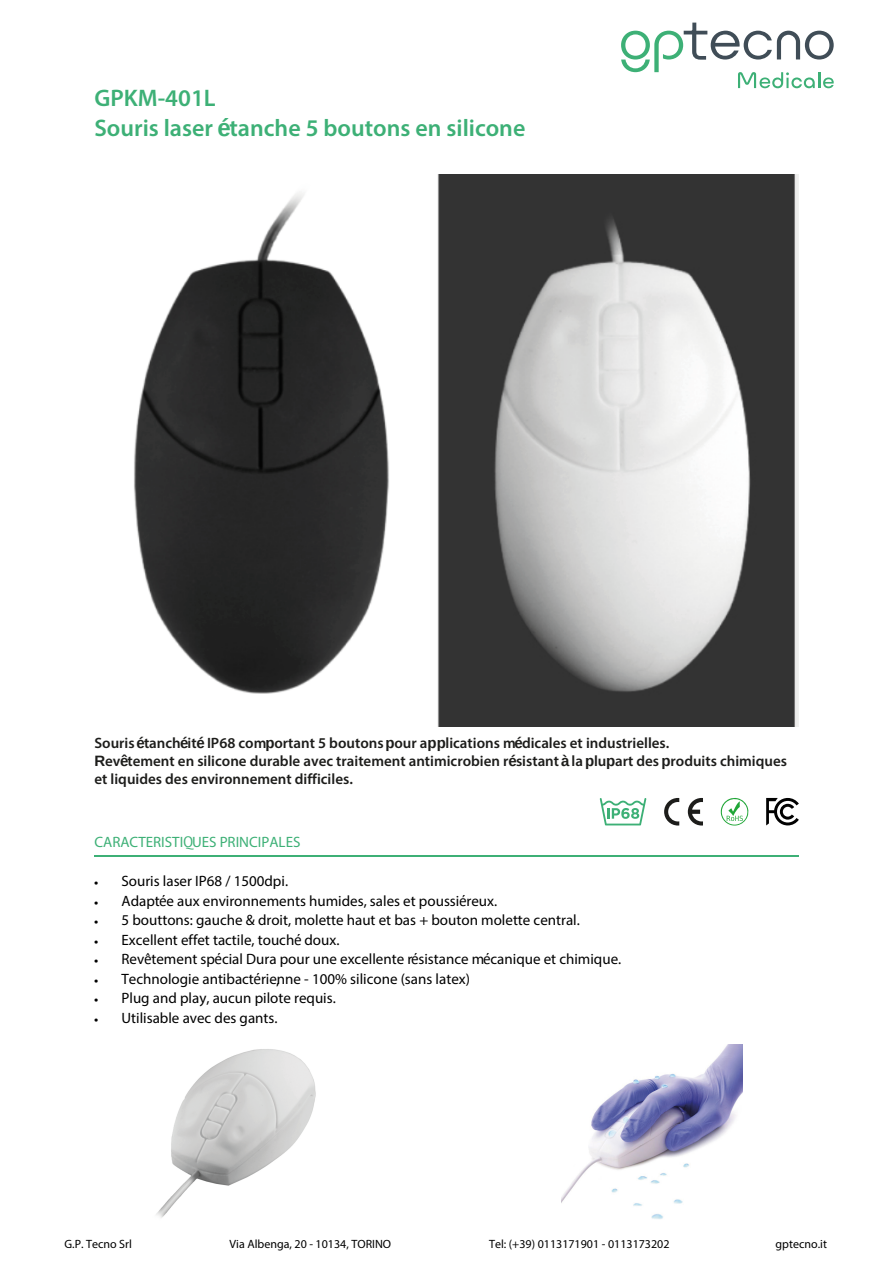
<style>
.page{position:relative;width:893px;height:1263px;background:#fff}
.page>*{position:absolute;margin:0;border:0;box-sizing:border-box;transform-origin:0 0}
.t1{font:600 24px/30px "Myriad Pro";color:#3db076}
.t2{font:15px/19.5px "Myriad Pro";color:#000}
.t3{font:600 15px/18px "Myriad Pro";color:#1d1d1b}
.t4{font:15px "Myriad Pro";color:#3db076}
.t5{font:15px "Koz Go Pr 6 N";color:#000}
.t6{font:12px "Myriad Pro";color:#000}
.s1{font-family:"Liberation Sans";font-weight:700}
.s2{font-family:"PT Sans"}
</style>
<div class="page">
<svg style="left:621px;top:23px;width:213px;height:65px"></svg>
<hr style="left:94px;top:855px;width:705px;height:1px;background:#3db076">
<svg style="left:664px;top:798px;width:15px;height:27px"></svg>
<svg style="left:688px;top:798px;width:15px;height:27px"></svg>
<svg style="left:721px;top:798px;width:28px;height:27px"></svg>
<svg style="left:766px;top:798px;width:33px;height:27px"></svg>
<svg style="left:600px;top:798px;width:46px;height:27px"></svg>
<img style="left:134px;top:174px;width:665px;height:552px">
<img style="left:156px;top:1049px;width:160px;height:169px">
<img style="left:562px;top:1044px;width:180px;height:175px">
<h1 class="t1" style="left:94px;top:83px;width:432px">GPKM-401L<br>Souris laser <span class="s1">é</span>tanche 5 boutons en silicone</h1>
<p class="t3" style="left:94px;top:734px;width:694px">Souris <span class="s1">é</span>tanch<span class="s1">é</span>it<span class="s1">é</span>IP68 com<span class="s1">p</span>ortant 5 boutons <span class="s1">p</span>our a<span class="s1">pp</span>lications m<span class="s1">é</span>dicales et industrielles.<br><span class="s1">R</span>ev<span class="s1">ê</span>tement en silicone durable avec traitement antimicrobien r<span class="s1">é</span>sistant <span class="s1">à</span>la <span class="s1">p</span>lu<span class="s1">p</span>art des <span class="s1">p</span>roduits chimiques et liquides des environnement difficiles.</p>
<p class="t4" style="left:94px;top:833px;width:207px">CARACTERISTI<span class="s2">Q</span>UES PRINCIPALES</p>
<p class="t2" style="left:94px;top:872px;width:6px;text-align:justify">• • • • • •</p>
<p class="t2" style="left:94px;top:989px;width:6px">• •</p>
<p class="t2" style="left:122px;top:871px;width:501px">Souris laser IP68 / 1500dpi.<br>Adapt<span class="s2">é</span>e aux environnements humides, sales et poussi<span class="s2">é</span>reux.<br>5 bouttons: gauche &amp; droit, molette haut et bas + bouton molette central.<br>Excellent effet tactile, touch<span class="s2">é</span> doux.<br>Rev<span class="s2">ê</span>tement sp<span class="s2">é</span>cial Dura pour une excellente r<span class="s2">é</span>sistance m<span class="s2">é</span>canique et chimique.<br>Technologie antibact<span class="s2">é</span>rienne - 100% silicone (sans latex)<br>Plug and play, aucun pilote requis.<br>Utilisable avec des gants.</p>
<p class="t5" style="left:275px;top:971px;width:16px">，</p>
<p class="t6" style="left:64px;top:1236px;width:69px">G.P. Tecno Srl</p>
<p class="t6" style="left:230px;top:1236px;width:163px">Via Albenga, 20 - 10134, TORINO</p>
<p class="t6" style="left:489px;top:1236px;width:182px">Tel: (+39) 0113171901 - 0113173202</p>
<p class="t6" style="left:776px;top:1236px;width:53px">gptecno.it</p>
</div>
